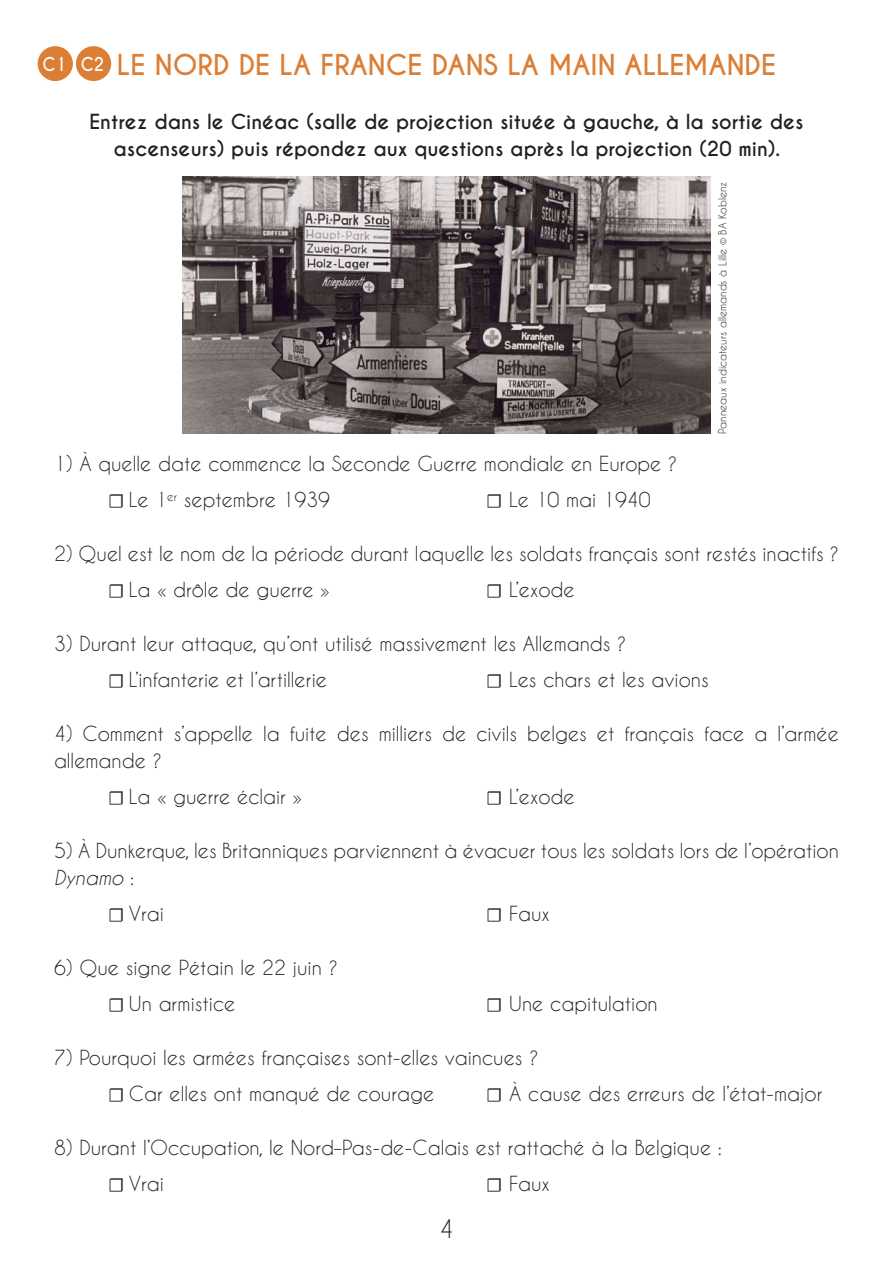
<style>
.page{position:relative;width:893px;height:1263px;background:#fff}
.page>*{position:absolute;margin:0;border:0;box-sizing:border-box;transform-origin:0 0}
.t1{font:700 27px "Caviar Dreams";color:#dc7f36}
.t2{font:24px "Caviar Dreams";color:#231f20}
.t3{font:19.5px/36px "Caviar Dreams";color:#231f20}
.t4{font:700 19.5px/27px "Caviar Dreams";color:#231f20;text-align:center}
.t5{font:700 18px "Caviar Dreams";color:#fff;scale:.9 1}
.t6{font:10.5px "Caviar Dreams";color:#231f20}
.s1{font-family:"Minion Pro"}
.s2{font-style:italic}
</style>
<div class="page">
<img style="left:182px;top:176px;width:529px;height:258px">
<div style="left:37px;top:45px;width:37px;height:37px;background:#dc7f36;border-radius:50%"></div>
<div style="left:36px;top:45px;width:38px;height:38px;border:2px solid #fff;border-radius:50%"></div>
<div style="left:75px;top:45px;width:37px;height:37px;background:#dc7f36;border-radius:50%"></div>
<div style="left:74px;top:45px;width:39px;height:38px;border:2px solid #fff;border-radius:50%"></div>
<h1 class="t1" style="left:117px;top:49px;width:660px">LE NORD DE LA FRANCE DANS LA MAIN ALLEMANDE</h1>
<p class="t4" style="left:89px;top:109px;width:715px">Entrez dans le Cinéac (salle de projection située à gauche, à la sortie des ascenseurs) puis répondez aux questions après la projection (20 min).</p>
<p class="t5" style="left:43px;top:53px;width:70px">C1 C2</p>
<p class="t6" style="left:716px;top:434px;width:254px;rotate:-90deg">Panneaux indicateurs allemands à Lille © BA Koblenz</p>
<p class="t3" style="left:108px;top:445px;width:571px;text-indent:-54px">1) À quelle date commence la Seconde Guerre mondiale en Europe ? <span class="s1">☐</span> Le 1<sup>er</sup> septembre 1939</p>
<p class="t3" style="left:486px;top:481px;width:166px"><span class="s1">☐</span> Le 10 mai 1940</p>
<p class="t3" style="left:108px;top:535px;width:732px;text-indent:-54px">2) Quel est le nom de la période durant laquelle les soldats français sont restés inactifs ? <span class="s1">☐</span> La « drôle de guerre »</p>
<p class="t3" style="left:486px;top:571px;width:90px"><span class="s1">☐</span> L’exode</p>
<p class="t3" style="left:108px;top:625px;width:520px;text-indent:-54px">3) Durant leur attaque, qu’ont utilisé massivement les Allemands ? <span class="s1">☐</span> L’infanterie et l’artillerie</p>
<p class="t3" style="left:486px;top:661px;width:224px"><span class="s1">☐</span> Les chars et les avions</p>
<p class="t3" style="left:54px;top:720px;width:786px;line-height:27px">4) Comment s’appelle la fuite des milliers de civils belges et français face a l’armée allemande ?</p>
<p class="t3" style="left:108px;top:778px;width:196px"><span class="s1">☐</span> La « guerre éclair »</p>
<p class="t3" style="left:486px;top:778px;width:90px"><span class="s1">☐</span> L’exode</p>
<p class="t3" style="left:54px;top:837px;width:786px;line-height:27px">5) À Dunkerque, les Britanniques parviennent à évacuer tous les soldats lors de l’opération<br><span class="s2">Dynamo</span> :</p>
<p class="t3" style="left:108px;top:895px;width:57px"><span class="s1">☐</span> Vrai</p>
<p class="t3" style="left:486px;top:895px;width:65px"><span class="s1">☐</span> Faux</p>
<p class="t3" style="left:108px;top:949px;width:231px;text-indent:-54px">6) Que signe Pétain le 22 juin ? <span class="s1">☐</span> Un armistice</p>
<p class="t3" style="left:486px;top:985px;width:173px"><span class="s1">☐</span> Une capitulation</p>
<p class="t3" style="left:108px;top:1039px;width:432px;text-indent:-54px">7) Pourquoi les armées françaises sont-elles vaincues ? <span class="s1">☐</span> Car elles ont manqué de courage</p>
<p class="t3" style="left:486px;top:1075px;width:338px"><span class="s1">☐</span> À cause des erreurs de l’état-major</p>
<p class="t3" style="left:108px;top:1129px;width:616px;text-indent:-54px">8) Durant l’Occupation, le Nord–Pas-de-Calais est rattaché à la Belgique : <span class="s1">☐</span> Vrai</p>
<p class="t3" style="left:486px;top:1165px;width:65px"><span class="s1">☐</span> Faux</p>
<p class="t2" style="left:439px;top:1214px;width:16px">4</p>
</div>
